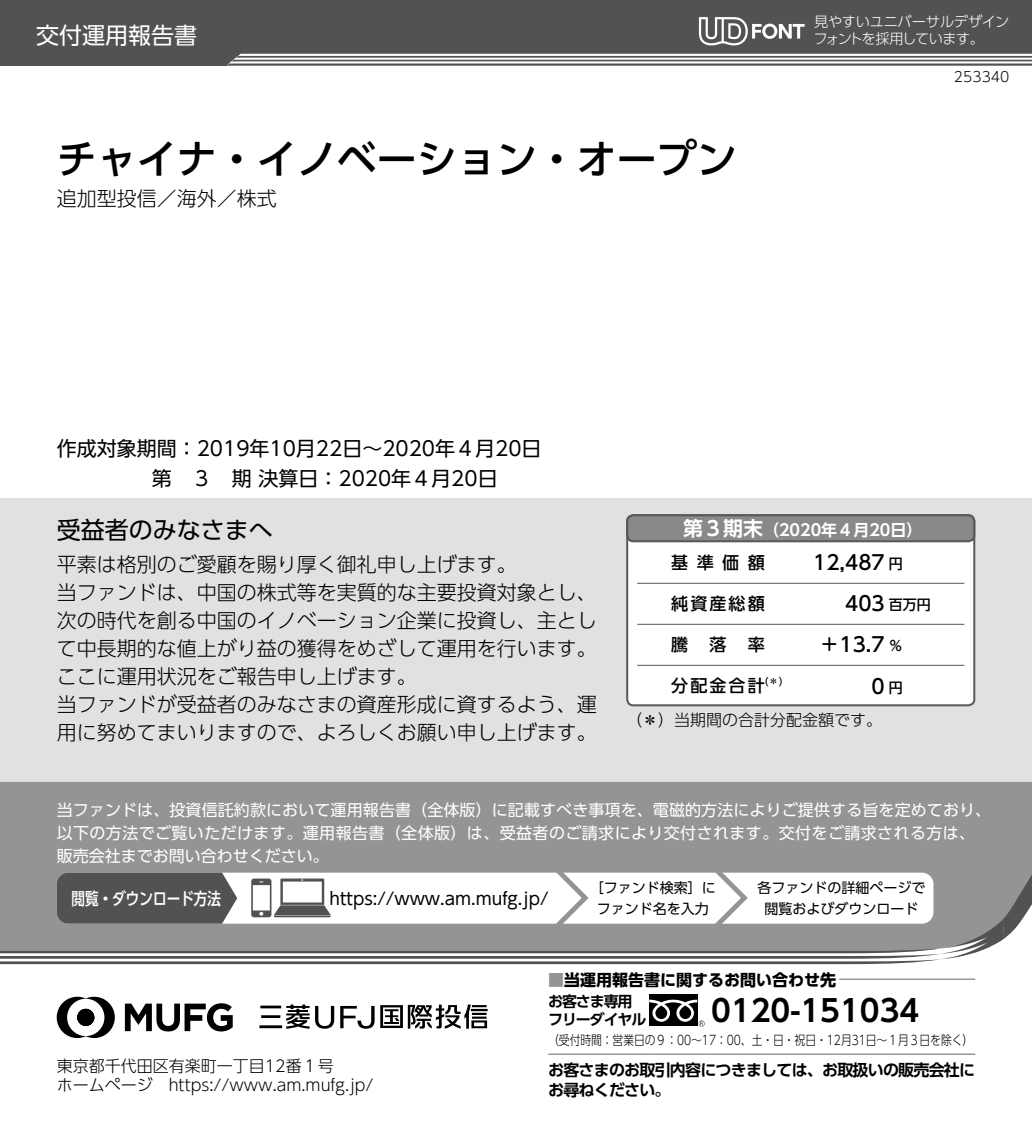
<style>
.page{position:relative;width:1032px;height:1134px;background:#fff}
.page>*{position:absolute;margin:0;border:0;box-sizing:border-box;transform-origin:0 0}
.t1{font:500 40px "UD Shin Go Pro";color:#000}
.t2{font:700 30px "UD Shin Go Pro De";color:#000}
.t3{font:24px "UD Shin Go Pro";color:#000}
.t4{font:23px "UD Shin Go Pro";color:#fff}
.t5{font:300 20px/28px "UD Shin Go Pro";color:#000}
.t6{font:20px/30px "UD Shin Go Pro";color:#000}
.t7{font:500 20px "UD Shin Go Pro";color:#000}
.t8{font:17px "UD Shin Go Pro";color:#000}
.t9{font:500 17px "UD Shin Go Pro";letter-spacing:.125em;color:#000}
.t10{font:500 17px "UD Shin Go C Oeiz Pr 6";color:#fff}
.t11{font:16px/23px "UD Shin Go Pro";letter-spacing:.005em;color:#fff}
.t12{font:300 16px/19px "UD Shin Go Pro";color:#000}
.t13{font:700 16px/20px "UD Shin Go Pro De";letter-spacing:-.05em;color:#000}
.t14{font:700 16px "UD Shin Go Pro";color:#000}
.t15{font:700 16px "UD Shin Go Pro De";color:#fff}
.t16{font:700 15px/18px "UD Shin Go Pro De";letter-spacing:-.075em;color:#000}
.t17{font:14.2px/17px "UD Shin Go Pro Light 90 msp RKSJ H";letter-spacing:-.025em;color:#fff}
.t18{font:14px/20px "UD Shin Go Pro";color:#000;text-align:center}
.t19{font:300 14px "UD Shin Go Pro";color:#000}
.t20{font:300 13px "UD Shin Go Pro";letter-spacing:-.005em;color:#000;scale:.83 1}
.t21{font:500 10.2px "UD Shin Go Pro";color:#000}
.s1{font-size:20px}
.s2{font-size:14px}
.s3{color:#949495}
</style>
<div class="page">
<div style="left:0;top:498px;width:1032px;height:284px;background:#e0e1e1"></div>
<div style="left:0;top:0;width:1032px;height:65px;background:#545251"></div>
<svg style="left:227px;top:54px;width:805px;height:11px"></svg>
<svg style="left:699px;top:17px;width:105px;height:28px"></svg>
<div style="left:0;top:782px;width:1032px;height:65px;background:#949495"></div>
<svg style="left:0;top:847px;width:1032px;height:117px"></svg>
<svg style="left:125px;top:1003px;width:108px;height:28px"></svg>
<svg style="left:57px;top:997px;width:58px;height:41px"></svg>
<hr style="left:260px;top:1005px;width:21px;height:3px;background:#000">
<hr style="left:259px;top:1025px;width:23px;height:3px;background:#000">
<hr style="left:261px;top:1015px;width:19px;height:3px;background:#000">
<svg style="left:340px;top:1004px;width:148px;height:25px"></svg>
<svg style="left:286px;top:1004px;width:48px;height:25px"></svg>
<hr style="left:548px;top:1054px;width:101px;height:1px;background:#656464">
<hr style="left:649px;top:1054px;width:62px;height:1px;background:#656464">
<hr style="left:711px;top:1054px;width:128px;height:1px;background:#656464">
<hr style="left:839px;top:1054px;width:136px;height:1px;background:#656464">
<hr style="left:839px;top:979px;width:136px;height:1px;background:#656464">
<div style="left:649px;top:995px;width:48px;height:31px;background:#000"></div>
<svg style="left:649px;top:1000px;width:56px;height:26px"></svg>
<div style="left:627px;top:515px;width:347px;height:190px;background:#fff;border-radius:6px"></div>
<div style="left:626px;top:514px;width:349px;height:192px;border:2px solid #595757;border-radius:6px"></div>
<hr style="left:637px;top:583px;width:34px;height:1px;background:#595757">
<hr style="left:671px;top:583px;width:94px;height:1px;background:#595757">
<svg style="left:765px;top:583px;width:18px;height:1px"></svg>
<hr style="left:783px;top:583px;width:102px;height:1px;background:#595757">
<hr style="left:885px;top:583px;width:79px;height:1px;background:#595757">
<hr style="left:637px;top:624px;width:34px;height:1px;background:#595757">
<hr style="left:671px;top:624px;width:94px;height:1px;background:#595757">
<svg style="left:765px;top:624px;width:18px;height:1px"></svg>
<hr style="left:783px;top:624px;width:102px;height:1px;background:#595757">
<hr style="left:885px;top:624px;width:79px;height:1px;background:#595757">
<hr style="left:637px;top:665px;width:34px;height:1px;background:#595757">
<hr style="left:671px;top:665px;width:94px;height:1px;background:#595757">
<svg style="left:765px;top:665px;width:18px;height:1px"></svg>
<hr style="left:783px;top:665px;width:102px;height:1px;background:#595757">
<hr style="left:885px;top:665px;width:79px;height:1px;background:#595757">
<div style="left:627px;top:515px;width:347px;height:26px;background:#898989;border-radius:6px"></div>
<div style="left:626px;top:514px;width:349px;height:28px;border:2px solid #595757;border-radius:6px"></div>
<p class="t4" style="left:36px;top:17px;width:163px">交付運用報告書</p>
<p class="t17" style="left:813px;top:13px;width:197px">見やすいユニバーサルデザインフォントを採用しています。</p>
<p class="t19" style="left:954px;top:65px;width:57px">253340</p>
<h1 class="t1" style="left:57px;top:127px;width:682px">チャイナ・イノベーション・オープン</h1>
<p class="t5" style="left:57px;top:183px;width:222px">追加型投信／海外／株式</p>
<p class="t6" style="left:152px;top:433px;width:391px;text-indent:-95px">作成対象期間：2019年10月22日～2020年４月20日第　３　期 決算日：2020年４月20日</p>
<p class="t3" style="left:57px;top:511px;width:218px">受益者のみなさまへ</p>
<p class="t5" style="left:57px;top:550px;width:542px">平素は格別のご愛顧を賜り厚く御礼申し上げます。<br>当ファンドは、中国の株式等を実質的な主要投資対象とし、次の時代を創る中国のイノベーション企業に投資し、主として中長期的な値上がり益の獲得をめざして運用を行います。ここに運用状況をご報告申し上げます。<br>当ファンドが受益者のみなさまの資産形成に資するよう、運用に努めてまいりますので、よろしくお願い申し上げます。</p>
<p class="t15" style="left:683px;top:517px;width:241px"><span class="s1">第３期末</span>（2020年４月20日）</p>
<p class="t9" style="left:671px;top:549px;width:95px">基準価額</p>
<p class="t7" style="left:813px;top:546px;width:91px">12,487 <span class="s2">円</span></p>
<p class="t9" style="left:671px;top:590px;width:95px">純資産総額</p>
<p class="t7" style="left:845px;top:588px;width:87px">403 <span class="s2">百万円</span></p>
<p class="t9" style="left:671px;top:631px;width:18px">騰</p>
<p class="t9" style="left:709px;top:631px;width:18px">落</p>
<p class="t9" style="left:748px;top:631px;width:18px">率</p>
<p class="t7" style="left:819px;top:629px;width:85px">＋13.7 <span class="s2">％</span></p>
<p class="t9" style="left:671px;top:672px;width:95px">分配金合計</p>
<p class="t21" style="left:765px;top:673px;width:19px">(＊)</p>
<p class="t7" style="left:871px;top:670px;width:33px">0 <span class="s2">円</span></p>
<p class="t12" style="left:626px;top:710px;width:257px">（＊）当期間の合計分配金額です。</p>
<p class="t11" style="left:57px;top:798px;width:936px">当ファンドは、投資信託約款において運用報告書（全体版）に記載すべき事項を、電磁的方法によりご提供する旨を定めており、以下の方法でご覧いただけます。運用報告書（全体版）は、受益者のご請求により交付されます。交付をご請求される方は、販売会社までお問い合わせください。</p>
<p class="t10" style="left:72px;top:885px;width:151px">閲覧・ダウンロード方法</p>
<p class="t8" style="left:329px;top:884px;width:220px">https://www.am.mufg.jp/</p>
<p class="t18" style="left:590px;top:878px;width:127px">［ファンド検索］にファンド名を入力</p>
<p class="t18" style="left:757px;top:878px;width:169px">各ファンドの詳細ページで閲覧およびダウンロード</p>
<p class="t12" style="left:57px;top:1056px;width:318px">東京都千代田区有楽町一丁目12番１号<br>ホームページ　https://www.am.mufg.jp/</p>
<p class="t14" style="left:548px;top:966px;width:289px"><span class="s3">■</span>当運用報告書に関するお問い合わせ先</p>
<p class="t16" style="left:548px;top:992px;width:100px">お客さま専用フリーダイヤル</p>
<h2 class="t2" style="left:711px;top:986px;width:209px">0120-151034</h2>
<p class="t20" style="left:548px;top:1029px;width:514px">（受付時間：営業日の９：00～17：00、土・日・祝日・12月31日～１月３日を除く）</p>
<p class="t13" style="left:548px;top:1060px;width:428px">お客さまのお取引内容につきましては、お取扱いの販売会社にお尋ねください。</p>
</div>
